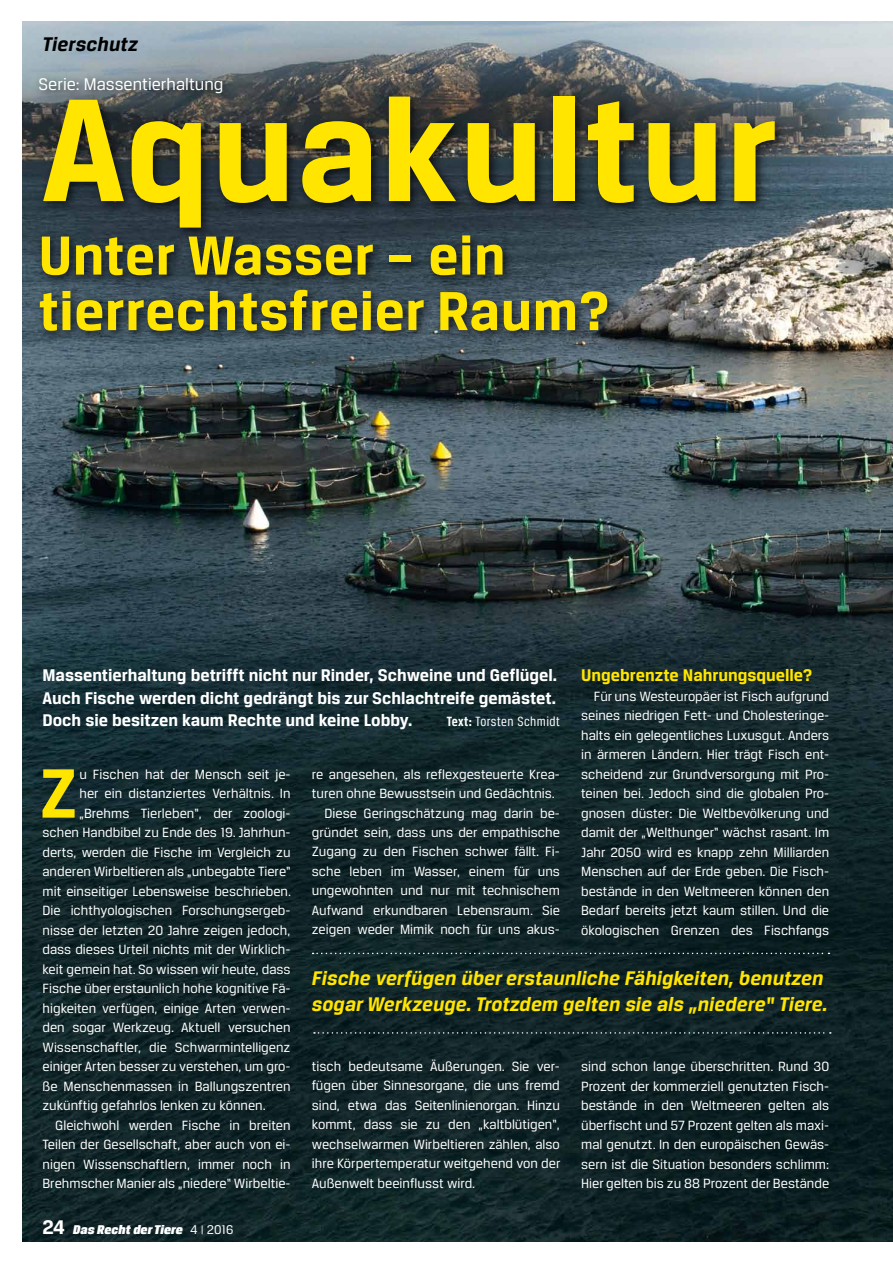
<style>
.page{position:relative;width:893px;height:1263px;background:#fff}
.page>*{position:absolute;margin:0;border:0;box-sizing:border-box;transform-origin:0 0}
.t1{font:700 156px "Breuer Text";letter-spacing:.01em;color:#ffe500}
.t2{font:700 74.25px "Breuer Text";color:#ffe500}
.t3{font:700 58.5px/55.5px "Breuer Text";letter-spacing:.01em;color:#ffe500}
.t4{font:italic 700 21px/25.5px "Breuer Text";letter-spacing:.005em;color:#ffe500}
.t5{font:italic 700 21px "Breuer Text";letter-spacing:.01em;color:#000}
.t6{font:700 18px/22.5px "Breuer Text";color:#fff;text-align:justify}
.t7{font:700 18px "Breuer Text";color:#ffe500}
.t8{font:18px "Breuer Text";color:#fff}
.t9{font:14.25px/19.5px "Breuer Text";color:#fff;text-align:justify}
.t10{font:14.25px "Breuer Condensed";letter-spacing:.03em;color:#fff;scale:1.05 1}
.t11{font:italic 13.5px "Breuer Headline";letter-spacing:.01em;color:#fff}
.s1{font-weight:700}
.s2{font-family:"Breuer Text";font-weight:700;font-style:normal;font-size:21px}
.s3{font-family:"Breuer Text";font-style:normal}
.s4{font-family:"Breuer Text";font-style:normal;font-size:10.95px}
</style>
<div class="page">
<img style="left:23px;top:991px;width:870px;height:251px">
<img style="left:23px;top:21px;width:870px;height:970px">
<div style="left:33px;top:71px;width:753px;height:270px;background:#000;opacity:.75"></div>
<svg style="left:313px;top:953px;width:516px;height:1px"></svg>
<svg style="left:314px;top:1032px;width:517px;height:2px"></svg>
<h3 class="t5" style="left:43px;top:32px;width:97px">Tierschutz</h3>
<p class="t8" style="left:39px;top:74px;width:186px">Serie: Massentierhaltung</p>
<h1 class="t1" style="left:42px;top:62px;width:738px">Aquakultur</h1>
<h3 class="t3" style="left:39px;top:227px;width:572px">Unter Wasser – ein tierrechtsfreier Raum?</h3>
<p class="t6" style="left:43px;top:664px;width:516px">Massentierhaltung betrifft nicht nur Rinder, Schweine und Geflügel.<br>Auch Fische werden dicht gedrängt bis zur Schlachtreife gemästet.<br>Doch sie besitzen kaum Rechte und keine Lobby.</p>
<p class="t7" style="left:581px;top:665px;width:233px">Ungebrenzte Nahrungsquelle?</p>
<p class="t9" style="left:581px;top:686px;width:250px;text-indent:13px">Für uns Westeuropäer ist Fisch aufgrund seines niedrigen Fett- und Cholesteringe&shy;halts ein gelegentliches Luxusgut. Anders in ärmeren Ländern. Hier trägt Fisch ent&shy;scheidend zur Grundversorgung mit Pro&shy;teinen bei. Jedoch sind die globalen Pro&shy;gnosen düster: Die Weltbevölkerung und damit der „Welthunger“ wächst rasant. Im Jahr 2050 wird es knapp zehn Milliarden Menschen auf der Erde geben. Die Fisch&shy;bestände in den Weltmeeren können den Bedarf bereits jetzt kaum stillen. Und die ökologischen Grenzen des Fischfangs</p>
<p class="t10" style="left:447px;top:714px;width:109px"><span class="s1">Text:</span> Torsten Schmidt</p>
<p class="t9" style="left:312px;top:764px;width:250px">re angesehen, als reflexgesteuerte Krea-</p>
<p class="t9" style="left:312px;top:783px;width:245px">turen ohne Bewusstsein und Gedächtnis.</p>
<p class="t9" style="left:325px;top:803px;width:237px">Diese Geringschätzung mag darin be-</p>
<p class="t9" style="left:312px;top:822px;width:250px">gründet sein, dass uns der empathische</p>
<p class="t9" style="left:312px;top:842px;width:250px">Zugang zu den Fischen schwer fällt. Fi-</p>
<p class="t9" style="left:312px;top:861px;width:250px">sche leben im Wasser, einem für uns</p>
<p class="t9" style="left:312px;top:881px;width:250px">ungewohnten und nur mit technischem</p>
<p class="t9" style="left:312px;top:900px;width:250px">Aufwand erkundbaren Lebensraum. Sie</p>
<p class="t9" style="left:312px;top:920px;width:249px">zeigen weder Mimik noch für uns akus-</p>
<h2 class="t2" style="left:40px;top:751px;width:39px">Z</h2>
<p class="t9" style="left:79px;top:764px;width:213px">u Fischen hat der Mensch seit je-</p>
<p class="t9" style="left:79px;top:783px;width:213px">her ein distanziertes Verhältnis. In</p>
<p class="t9" style="left:79px;top:803px;width:213px">„Brehms Tierleben“, der zoologi-</p>
<p class="t9" style="left:43px;top:822px;width:250px">schen Handbibel zu Ende des 19. Jahrhun-</p>
<p class="t9" style="left:43px;top:842px;width:250px">derts, werden die Fische im Vergleich zu</p>
<p class="t9" style="left:43px;top:861px;width:250px">anderen Wirbeltieren als „unbegabte Tiere“</p>
<p class="t9" style="left:43px;top:881px;width:250px">mit einseitiger Lebensweise beschrieben.</p>
<p class="t9" style="left:43px;top:900px;width:250px">Die ichthyologischen Forschungsergeb-</p>
<p class="t9" style="left:43px;top:920px;width:250px">nisse der letzten 20 Jahre zeigen jedoch,</p>
<p class="t9" style="left:43px;top:939px;width:250px">dass dieses Urteil nichts mit der Wirklich-</p>
<p class="t9" style="left:43px;top:959px;width:250px">keit gemein hat. So wissen wir heute, dass</p>
<p class="t9" style="left:43px;top:978px;width:250px">Fische über erstaunlich hohe kognitive Fä-</p>
<p class="t9" style="left:43px;top:998px;width:250px">higkeiten verfügen, einige Arten verwen-</p>
<p class="t9" style="left:43px;top:1017px;width:250px">den sogar Werkzeug. Aktuell versuchen</p>
<p class="t9" style="left:43px;top:1037px;width:250px">Wissenschaftler, die Schwarmintelligenz</p>
<p class="t9" style="left:43px;top:1056px;width:250px">einiger Arten besser zu verstehen, um gro-</p>
<p class="t9" style="left:43px;top:1076px;width:250px">ße Menschenmassen in Ballungszentren</p>
<p class="t9" style="left:43px;top:1095px;width:225px">zukünftig gefahrlos lenken zu können.</p>
<p class="t9" style="left:55px;top:1115px;width:237px">Gleichwohl werden Fische in breiten</p>
<p class="t9" style="left:43px;top:1134px;width:249px">Teilen der Gesellschaft, aber auch von ei-</p>
<p class="t9" style="left:43px;top:1154px;width:250px">nigen Wissenschaftlern, immer noch in</p>
<p class="t9" style="left:43px;top:1173px;width:250px">Brehmscher Manier als „niedere“ Wirbeltie-</p>
<h3 class="t4" style="left:312px;top:965px;width:517px">Fische verfügen über erstaunliche Fähigkeiten, benutzen sogar Werkzeuge. Trotzdem gelten sie als „niedere“ Tiere.</h3>
<p class="t9" style="left:312px;top:1056px;width:250px">tisch bedeutsame Äußerungen. Sie ver&shy;fügen über Sinnesorgane, die uns fremd sind, etwa das Seitenlinienorgan. Hinzu kommt, dass sie zu den „kaltblütigen“, wechselwarmen Wirbeltieren zählen, also ihre Körpertemperatur weitgehend von der Außenwelt beeinflusst wird.</p>
<p class="t9" style="left:581px;top:1056px;width:250px">sind schon lange überschritten. Rund 30<br>Prozent der kommerziell genutzten Fisch&shy;bestände in den Weltmeeren gelten als überfischt und 57 Prozent gelten als maxi&shy;mal genutzt. In den europäischen Gewäs&shy;sern ist die Situation besonders schlimm:<br>Hier gelten bis zu 88 Prozent der Bestände</p>
<p class="t11" style="left:43px;top:1222px;width:192px"><span class="s2">24</span> Das Recht der Tiere <span class="s3">4</span> <span class="s4">|</span> <span class="s3">2016</span></p>
</div>
